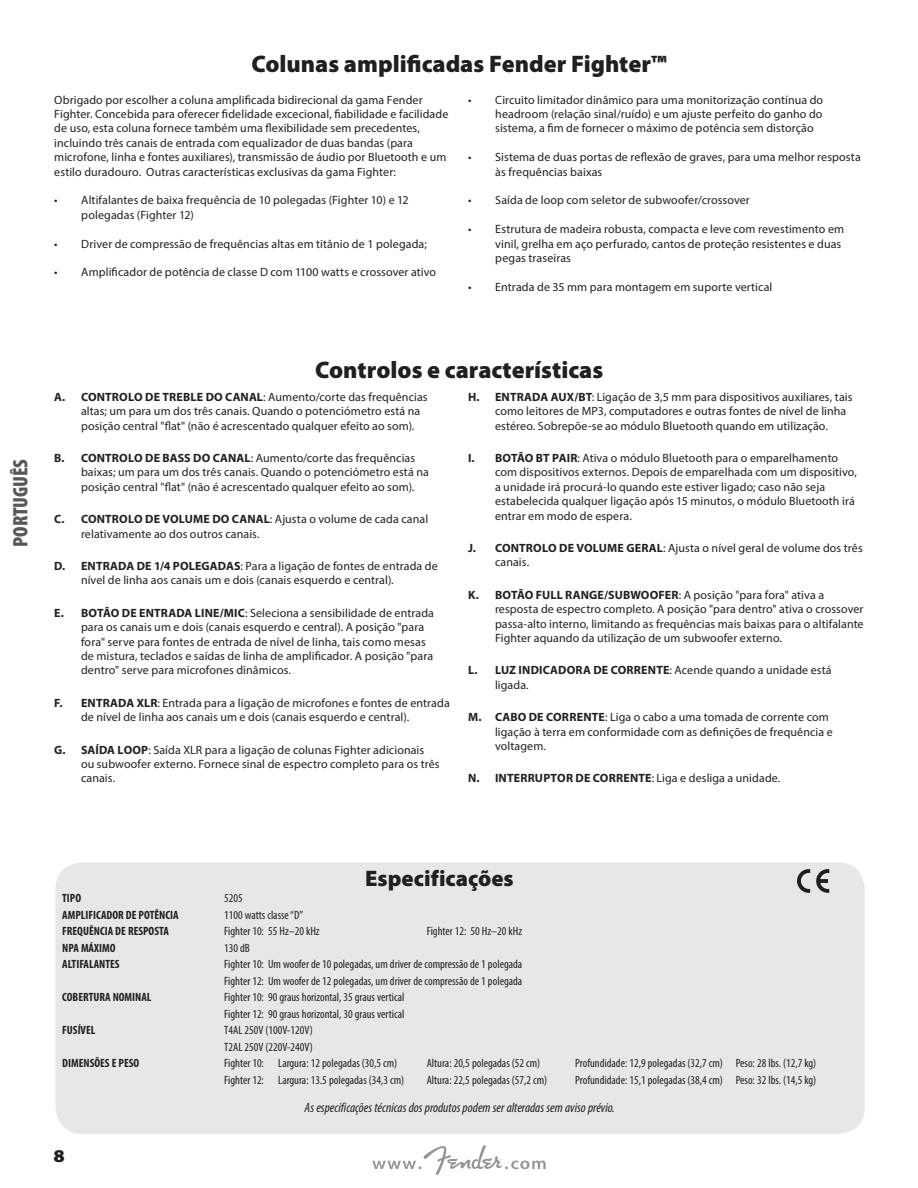
<style>
.page{position:relative;width:918px;height:1188px;background:#fff}
.page>*{position:absolute;margin:0;border:0;box-sizing:border-box;transform-origin:0 0}
.t1{font:900 24px "Myriad Pro";color:#231f20}
.t2{font:900 22.5px "Myriad Pro";color:#231f20}
.t3{font:900 condensed 21px "Myriad Pro";letter-spacing:-.01em;color:#57585a}
.t4{font:900 18px "Myriad Pro";color:#231f20;scale:1.1 1}
.t5{font:italic condensed 13.5px "Myriad Pro";color:#231f20}
.t6{font:12px/14.4px "Myriad Pro";letter-spacing:.005em;color:#231f20}
.t7{font:condensed 12px/16.5px "Myriad Pro";color:#231f20}
.t8{font:700 condensed 12px "Myriad Pro";color:#231f20}
.t9{font:700 12px "Myriad Pro";letter-spacing:.015em;color:#231f20}
.s1{font-weight:700}
.s2{font-weight:400}
</style>
<div class="page">
<div style="left:56px;top:862px;width:809px;height:272px;background:#e6e7e9;border-radius:27px"></div>
<svg style="left:797px;top:869px;width:13px;height:24px"></svg>
<svg style="left:816px;top:869px;width:13px;height:24px"></svg>
<svg style="left:372px;top:1145px;width:174px;height:30px"></svg>
<h1 class="t1" style="left:251px;top:48px;width:417px">Colunas amplificadas Fender Fighter™</h1>
<p class="t6" style="left:54px;top:92px;width:396px">Obrigado por escolher a coluna amplificada bidirecional da gama Fender Fighter. Concebida para oferecer fidelidade excecional, fiabilidade e facilidade de uso, esta coluna fornece também uma flexibilidade sem precedentes, incluindo três canais de entrada com equalizador de duas bandas (para microfone, linha e fontes auxiliares), transmissão de áudio por Bluetooth e um estilo duradouro. Outras características exclusivas da gama Fighter:</p>
<p class="t6" style="left:81px;top:193px;width:329px;text-indent:-27px">• Altifalantes de baixa frequência de 10 polegadas (Fighter 10) e 12 polegadas (Fighter 12)</p>
<p class="t6" style="left:54px;top:236px;width:374px">• Driver de compressão de frequências altas em titânio de 1 polegada;</p>
<p class="t6" style="left:54px;top:265px;width:383px">• Amplificador de potência de classe D com 1100 watts e crossover ativo</p>
<p class="t6" style="left:495px;top:92px;width:329px;text-align:justify;text-indent:-27px">• Circuito limitador dinâmico para uma monitorização contínua do headroom (relação sinal/ruído) e um ajuste perfeito do ganho do sistema, a fim de fornecer o máximo de potência sem distorção</p>
<p class="t6" style="left:495px;top:150px;width:367px;text-indent:-27px">• Sistema de duas portas de reflexão de graves, para uma melhor resposta às frequências baixas</p>
<p class="t6" style="left:468px;top:193px;width:283px">• Saída de loop com seletor de subwoofer/crossover</p>
<p class="t6" style="left:495px;top:222px;width:350px;text-indent:-27px">• Estrutura de madeira robusta, compacta e leve com revestimento em vinil, grelha em aço perfurado, cantos de proteção resistentes e duas pegas traseiras</p>
<p class="t6" style="left:468px;top:279px;width:306px">• Entrada de 35 mm para montagem em suporte vertical</p>
<h3 class="t3" style="left:7px;top:547px;width:89px;rotate:-90deg">PORTUGUÊS</h3>
<h1 class="t1" style="left:315px;top:354px;width:290px">Controlos e características</h1>
<p class="t6" style="left:81px;top:389px;width:348px;text-indent:-27px"><span class="s1">A. CONTROLO DE TREBLE DO CANAL</span>: Aumento/corte das frequências altas; um para um dos três canais. Quando o potenciómetro está na posição central "flat" (não é acrescentado qualquer efeito ao som).</p>
<p class="t6" style="left:81px;top:451px;width:349px;text-indent:-27px"><span class="s1">B. CONTROLO DE BASS DO CANAL</span>: Aumento/corte das frequências baixas; um para um dos três canais. Quando o potenciómetro está na posição central "flat" (não é acrescentado qualquer efeito ao som).</p>
<p class="t6" style="left:81px;top:512px;width:349px;text-indent:-27px"><span class="s1">C. CONTROLO DE VOLUME DO CANAL</span>: Ajusta o volume de cada canal relativamente ao dos outros canais.</p>
<p class="t6" style="left:81px;top:559px;width:358px;text-indent:-27px"><span class="s1">D. ENTRADA DE 1/4 POLEGADAS</span>: Para a ligação de fontes de entrada de nível de linha aos canais um e dois (canais esquerdo e central).</p>
<p class="t6" style="left:81px;top:605px;width:355px;text-indent:-27px"><span class="s1">E. BOTÃO DE ENTRADA LINE/MIC</span>: Seleciona a sensibilidade de entrada para os canais um e dois (canais esquerdo e central). A posição "para fora" serve para fontes de entrada de nível de linha, tais como mesas de mistura, teclados e saídas de linha de amplificador. A posição "para dentro" serve para microfones dinâmicos.</p>
<p class="t6" style="left:81px;top:695px;width:370px;text-indent:-27px"><span class="s1">F. ENTRADA XLR</span>: Entrada para a ligação de microfones e fontes de entrada de nível de linha aos canais um e dois (canais esquerdo e central).</p>
<p class="t6" style="left:81px;top:742px;width:360px;text-indent:-27px"><span class="s1">G. SAÍDA LOOP</span>: Saída XLR para a ligação de colunas Fighter adicionais ou subwoofer externo. Fornece sinal de espectro completo para os três canais.</p>
<p class="t6" style="left:495px;top:389px;width:359px;text-indent:-27px"><span class="s1">H. ENTRADA AUX/BT</span>: Ligação de 3,5 mm para dispositivos auxiliares, tais como leitores de MP3, computadores e outras fontes de nível de linha estéreo. Sobrepõe-se ao módulo Bluetooth quando em utilização.</p>
<p class="t6" style="left:495px;top:451px;width:364px;text-indent:-27px"><span class="s1">I. BOTÃO BT PAIR</span>: Ativa o módulo Bluetooth para o emparelhamento com dispositivos externos. Depois de emparelhada com um dispositivo, a unidade irá procurá-lo quando este estiver ligado; caso não seja estabelecida qualquer ligação após 15 minutos, o módulo Bluetooth irá entrar em modo de espera.</p>
<p class="t6" style="left:495px;top:541px;width:369px;text-indent:-27px"><span class="s1">J. CONTROLO DE VOLUME GERAL</span>: Ajusta o nível geral de volume dos três canais.</p>
<p class="t6" style="left:495px;top:587px;width:370px;text-indent:-27px"><span class="s1">K. BOTÃO FULL RANGE/SUBWOOFER</span>: A posição "para fora" ativa a resposta de espectro completo. A posição "para dentro" ativa o crossover passa-alto interno, limitando as frequências mais baixas para o altifalante Fighter aquando da utilização de um subwoofer externo.</p>
<p class="t6" style="left:495px;top:663px;width:338px;text-indent:-27px"><span class="s1">L. LUZ INDICADORA DE CORRENTE</span>: Acende quando a unidade está ligada.</p>
<p class="t6" style="left:495px;top:710px;width:339px;text-indent:-27px"><span class="s1">M. CABO DE CORRENTE</span>: Liga o cabo a uma tomada de corrente com ligação à terra em conformidade com as definições de frequência e voltagem.</p>
<p class="t9" style="left:468px;top:771px;width:314px">N. INTERRUPTOR DE CORRENTE<span class="s2">: Liga e desliga a unidade.</span></p>
<h2 class="t2" style="left:365px;top:863px;width:150px">Especificações</h2>
<p class="t8" style="left:62px;top:891px;width:20px">TIPO</p>
<p class="t7" style="left:224px;top:890px;width:20px">5205</p>
<p class="t8" style="left:62px;top:907px;width:118px">AMPLIFICADOR DE POTÊNCIA</p>
<p class="t7" style="left:224px;top:907px;width:80px">1100 watts classe “D”</p>
<p class="t8" style="left:62px;top:924px;width:108px">FREQUÊNCIA DE RESPOSTA</p>
<p class="t7" style="left:224px;top:923px;width:97px">Fighter 10: 55 Hz–20 kHz</p>
<p class="t7" style="left:427px;top:923px;width:97px">Fighter 12: 50 Hz–20 kHz</p>
<p class="t8" style="left:62px;top:940px;width:55px">NPA MÁXIMO</p>
<p class="t7" style="left:224px;top:940px;width:27px">130 dB</p>
<p class="t8" style="left:62px;top:957px;width:59px">ALTIFALANTES</p>
<p class="t7" style="left:224px;top:956px;width:300px">Fighter 10: Um woofer de 10 polegadas, um driver de compressão de 1 polegada<br>Fighter 12: Um woofer de 12 polegadas, um driver de compressão de 1 polegada</p>
<p class="t8" style="left:62px;top:990px;width:91px">COBERTURA NOMINAL</p>
<p class="t7" style="left:224px;top:989px;width:182px">Fighter 10: 90 graus horizontal, 35 graus vertical<br>Fighter 12: 90 graus horizontal, 30 graus vertical</p>
<p class="t8" style="left:62px;top:1023px;width:35px">FUSÍVEL</p>
<p class="t7" style="left:224px;top:1022px;width:90px">T4AL 250V (100V-120V)<br>T2AL 250V (220V-240V)</p>
<p class="t8" style="left:62px;top:1056px;width:79px">DIMENSÕES E PESO</p>
<p class="t7" style="left:224px;top:1055px;width:175px">Fighter 10: Largura: 12 polegadas (30,5 cm)</p>
<p class="t7" style="left:427px;top:1055px;width:115px">Altura: 20,5 polegadas (52 cm)</p>
<p class="t7" style="left:575px;top:1055px;width:243px">Profundidade: 12,9 polegadas (32,7 cm) Peso: 28 lbs. (12,7 kg)</p>
<p class="t7" style="left:224px;top:1072px;width:182px">Fighter 12: Largura: 13.5 polegadas (34,3 cm)</p>
<p class="t7" style="left:427px;top:1072px;width:122px">Altura: 22,5 polegadas (57,2 cm)</p>
<p class="t7" style="left:575px;top:1072px;width:243px">Profundidade: 15,1 polegadas (38,4 cm) Peso: 32 lbs. (14,5 kg)</p>
<p class="t5" style="left:305px;top:1100px;width:312px">As especificações técnicas dos produtos podem ser alteradas sem aviso prévio.</p>
<h3 class="t4" style="left:53px;top:1144px;width:12px">8</h3>
</div>
